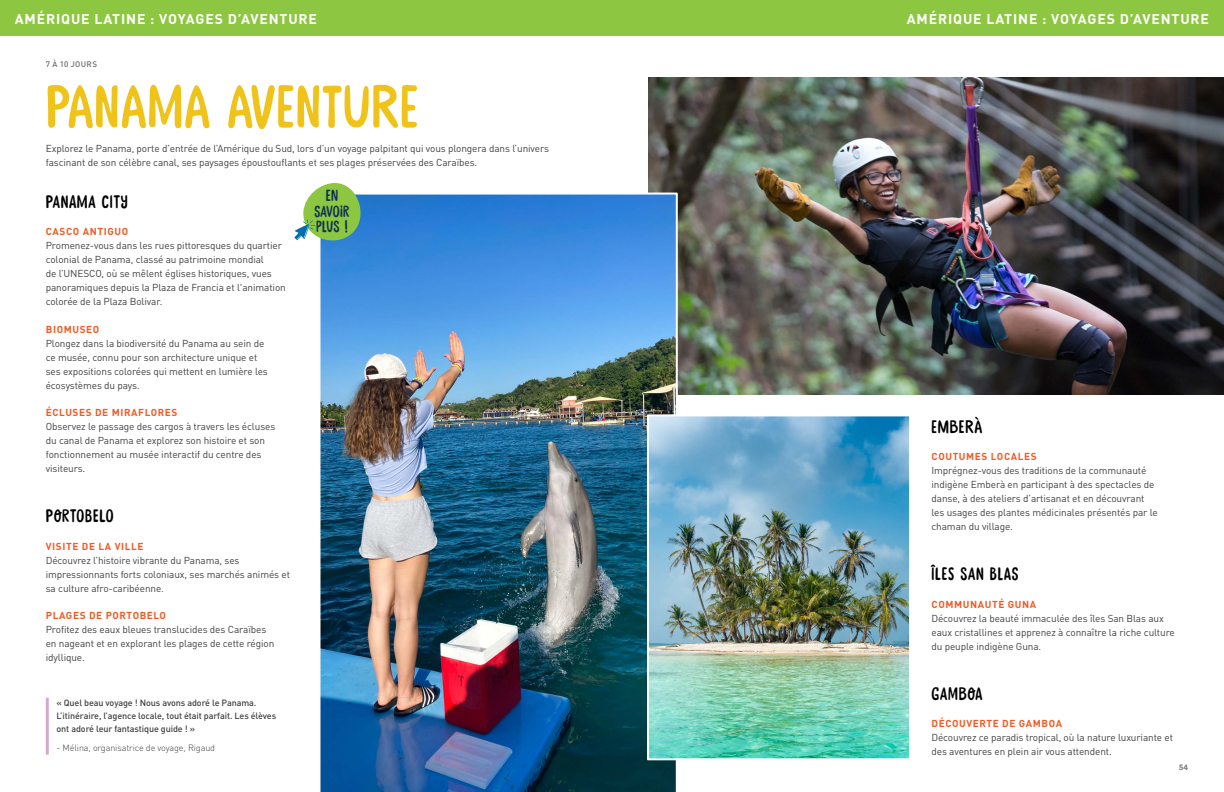
<style>
.page{position:relative;width:1224px;height:792px;background:#fff}
.page>*{position:absolute;margin:0;border:0;box-sizing:border-box;transform-origin:0 0}
.t1{font:60px "Stick A Round";letter-spacing:.02em;color:#f0c31a}
.t2{font:18px "Stick A Round";letter-spacing:.05em;color:#000}
.t3{font:16.1px/15.3px "Stick A Round";letter-spacing:.025em;color:#0f3253}
.t4{font:700 14px "DIN Pro";letter-spacing:.06em;color:#fff}
.t5{font:10px/14px "DIN Pro";letter-spacing:-.01em;color:#414042}
.t6{font:700 10px "DIN Pro";letter-spacing:.06em;color:#f15b25}
.t7{font:500 9px/12.7px "DIN Pro";letter-spacing:-.01em;color:#414042}
.t8{font:300 9px "DIN Pro";letter-spacing:-.01em;color:#414042}
.t9{font:9px "National";color:#808285}
.t10{font:500 8px "DIN Pro";letter-spacing:.055em;color:#6b696a}
</style>
<div class="page">
<img style="left:648px;top:77px;width:576px;height:318px">
<div style="left:0;top:0;width:612px;height:36px;background:#8dc640"></div>
<div style="left:588px;top:0;width:636px;height:36px;background:#8dc640"></div>
<img style="left:320px;top:193px;width:358px;height:599px">
<img style="left:650px;top:417px;width:258px;height:340px">
<div style="left:647px;top:414px;width:264px;height:346px;border:2px solid #fff"></div>
<hr style="left:46px;top:698px;width:3px;height:57px;background:#d2aacf">
<svg style="left:294px;top:183px;width:73px;height:62px"></svg>
<h3 class="t4" style="left:15px;top:8px;width:304px">AMÉRIQUE LATINE : VOYAGES D’AVENTURE</h3>
<h3 class="t4" style="left:907px;top:8px;width:304px">AMÉRIQUE LATINE : VOYAGES D’AVENTURE</h3>
<p class="t10" style="left:46px;top:58px;width:53px">7 À 10 JOURS</p>
<h1 class="t1" style="left:46px;top:73px;width:374px">PANAMA AVENTURE</h1>
<p class="t5" style="left:46px;top:141px;width:505px">Explorez le Panama, porte d’entrée de l’Amérique du Sud, lors d’un voyage palpitant qui vous plongera dans l’univers fascinant de son célèbre canal, ses paysages époustouflants et ses plages préservées des Caraïbes.</p>
<h2 class="t2" style="left:46px;top:192px;width:83px">PANAMA CITY</h2>
<p class="t6" style="left:46px;top:224px;width:84px">CASCO ANTIGUO</p>
<p class="t5" style="left:46px;top:238px;width:242px">Promenez-vous dans les rues pittoresques du quartier colonial de Panama, classé au patrimoine mondial<br>de l’UNESCO, où se mêlent églises historiques, vues panoramiques depuis la Plaza de Francia et l'animation colorée de la Plaza Bolivar.</p>
<p class="t6" style="left:46px;top:322px;width:55px">BIOMUSEO</p>
<p class="t5" style="left:46px;top:336px;width:224px">Plongez dans la biodiversité du Panama au sein de ce musée, connu pour son architecture unique et ses expositions colorées qui mettent en lumière les écosystèmes du pays.</p>
<p class="t6" style="left:46px;top:405px;width:133px">ÉCLUSES DE MIRAFLORES</p>
<p class="t5" style="left:46px;top:419px;width:231px">Observez le passage des cargos à travers les écluses du canal de Panama et explorez son histoire et son fonctionnement au musée interactif du centre des visiteurs.</p>
<h2 class="t2" style="left:46px;top:506px;width:69px">PORTOBELO</h2>
<p class="t6" style="left:46px;top:539px;width:99px">VISITE DE LA VILLE</p>
<p class="t5" style="left:46px;top:553px;width:246px">Découvrez l’histoire vibrante du Panama, ses impressionnants forts coloniaux, ses marchés animés et sa culture afro-caribéenne.</p>
<p class="t6" style="left:46px;top:608px;width:122px">PLAGES DE PORTOBELO</p>
<p class="t5" style="left:46px;top:622px;width:230px">Profitez des eaux bleues translucides des Caraïbes en nageant et en explorant les plages de cette région idyllique.</p>
<h3 class="t3" style="left:315px;top:189px;width:36px;text-indent:11px">EN<br>SAVOIR<br>PLUS</h3>
<h3 class="t3" style="left:345px;top:219px;width:5px">!</h3>
<p class="t7" style="left:57px;top:696px;width:221px">« Quel beau voyage ! Nous avons adoré le Panama.<br>L’itinéraire, l’agence locale, tout était parfait. Les élèves ont adoré leur fantastique guide ! »</p>
<p class="t8" style="left:57px;top:741px;width:160px">- Mélina, organisatrice de voyage, Rigaud</p>
<h2 class="t2" style="left:932px;top:416px;width:52px">EMBERÀ</h2>
<p class="t6" style="left:932px;top:449px;width:107px">COUTUMES LOCALES</p>
<p class="t5" style="left:931px;top:463px;width:228px">Imprégnez-vous des traditions de la communauté indigène Emberà en participant à des spectacles de danse, à des ateliers d’artisanat et en découvrant les usages des plantes médicinales présentés par le chaman du village.</p>
<h2 class="t2" style="left:932px;top:564px;width:88px">ÎLES SAN BLAS</h2>
<p class="t6" style="left:932px;top:596px;width:106px">COMMUNAUTÉ GUNA</p>
<p class="t5" style="left:931px;top:611px;width:245px">Découvrez la beauté immaculée des îles San Blas aux eaux cristallines et apprenez à connaître la riche culture du peuple indigène Guna.</p>
<h2 class="t2" style="left:932px;top:683px;width:52px">GAMBOA</h2>
<p class="t6" style="left:932px;top:716px;width:132px">DÉCOUVERTE DE GAMBOA</p>
<p class="t5" style="left:931px;top:730px;width:243px">Découvrez ce paradis tropical, où la nature luxuriante et des aventures en plein air vous attendent.</p>
<p class="t9" style="left:1179px;top:761px;width:10px">54</p>
</div>
